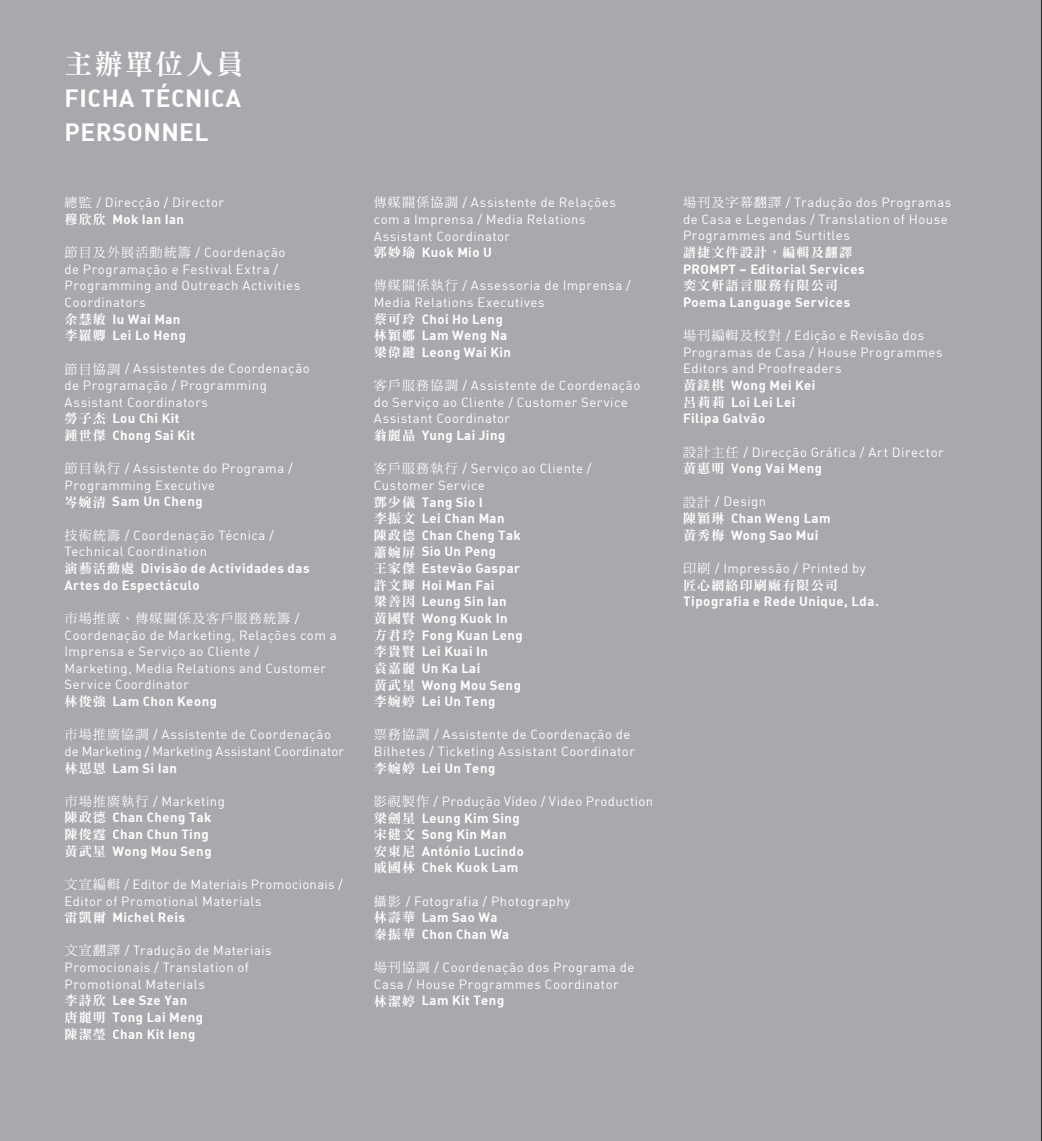
<style>
.page{position:relative;width:1042px;height:1141px;background:#a7a9ac}
.page>*{position:absolute;margin:0;border:0;box-sizing:border-box;transform-origin:0 0}
.t1{font:28px "DF Ming HK W9";letter-spacing:.08em;color:#fff}
.t2{font:24.5px/33.2px "DIN Bold Alternate";letter-spacing:.02em;color:#fff}
.t3{font:13.12px/16.6px "DIN Regular Alternate";letter-spacing:.04em;color:#fff}
.t4{font:13.12px/16.6px "DIN Bold Alternate";letter-spacing:.04em;color:#fff}
.t5{font:13.12px/16.6px "DIN Regular Alternate";letter-spacing:.015em;color:#fff}
.t6{font:13.12px "DF Ming HK W9";letter-spacing:.08em;color:#fff}
.t7{font:13.12px/16.6px "DIN Bold Alternate";letter-spacing:.02em;color:#fff}
.t8{font:13.12px "DF Ming HK W5";letter-spacing:.08em;color:#fff}
.s1{font-family:"DF Ming HK W5"}
.s2{font-family:"DF Ming HK W9"}
.s3{font-family:"DIN Regular Alternate"}
</style>
<div class="page">
<h1 class="t1" style="left:64px;top:48px;width:181px">主辦單位人員</h1>
<h2 class="t2" style="left:64px;top:81px;width:178px">FICHA TÉCNICA<br>PERSONNEL</h2>
<p class="t3" style="left:64px;top:194px;width:161px"><span class="s1">總監</span> / Direcção / Director</p>
<p class="t4" style="left:64px;top:210px;width:121px"><span class="s2">穆欣欣</span> Mok Ian Ian</p>
<p class="t3" style="left:64px;top:244px;width:237px"><span class="s1">節目及外展活動統籌</span> / Coordenação de Programação e Festival Extra /<br>Programming and Outreach Activities<br>Coordinators</p>
<p class="t7" style="left:64px;top:310px;width:123px"><span class="s2">余慧敏</span> Iu Wai Man<span class="s2">李羅卿</span> Lei Lo Heng</p>
<p class="t3" style="left:64px;top:360px;width:247px"><span class="s1">節目協調</span> / Assistentes de Coordenação de Programação / Programming<br>Assistant Coordinators</p>
<p class="t4" style="left:64px;top:410px;width:132px"><span class="s2">勞子杰</span> Lou Chi Kit<span class="s2">鍾世傑</span> Chong Sai Kit</p>
<p class="t3" style="left:64px;top:460px;width:230px"><span class="s1">節目執行</span> / Assistente do Programa /<br>Programming Executive</p>
<p class="t4" style="left:64px;top:493px;width:140px"><span class="s2">岑婉清</span> Sam Un Cheng</p>
<p class="t3" style="left:64px;top:526px;width:211px"><span class="s1">技術統籌</span> / Coordenação Técnica /<br>Technical Coordination</p>
<p class="t4" style="left:64px;top:559px;width:247px"><span class="s2">演藝活動處</span> Divisão de Actividades das<br>Artes do Espectáculo</p>
<p class="t8" style="left:64px;top:611px;width:236px">市場推廣、傳媒關係及客戶服務統籌 <span class="s3">/</span></p>
<p class="t3" style="left:64px;top:626px;width:274px">Coordenação de Marketing, Relações com a Imprensa e Serviço ao Cliente /<br>Marketing, Media Relations and Customer Service Coordinator</p>
<p class="t4" style="left:64px;top:692px;width:154px"><span class="s2">林俊強</span> Lam Chon Keong</p>
<p class="t5" style="left:64px;top:726px;width:281px"><span class="s1">市場推廣協調</span> / Assistente de Coordenação de Marketing / Marketing Assistant Coordinator</p>
<p class="t4" style="left:64px;top:759px;width:114px"><span class="s2">林思恩</span> Lam Si Ian</p>
<p class="t3" style="left:64px;top:792px;width:162px"><span class="s1">巿場推廣執行</span> / Marketing</p>
<p class="t4" style="left:64px;top:809px;width:149px"><span class="s2">陳政德</span> Chan Cheng Tak<span class="s2">陳俊霆</span> Chan Chun Ting<span class="s2">黃武星</span> Wong Mou Seng</p>
<p class="t3" style="left:64px;top:876px;width:280px"><span class="s1">文宣編輯</span> / Editor de Materiais Promocionais /<br>Editor of Promotional Materials</p>
<p class="t4" style="left:64px;top:909px;width:122px"><span class="s2">雷凱爾</span> Michel Reis</p>
<p class="t3" style="left:64px;top:942px;width:209px"><span class="s1">文宣翻譯</span> / Tradução de Materiais<br>Promocionais / Translation of<br>Promotional Materials</p>
<p class="t4" style="left:64px;top:992px;width:140px"><span class="s2">李詩欣</span> Lee Sze Yan<span class="s2">唐麗明</span> Tong Lai Meng<span class="s2">陳潔瑩</span> Chan Kit Ieng</p>
<p class="t3" style="left:374px;top:194px;width:244px"><span class="s1">傳媒關係協調</span> / Assistente de Relações com a Imprensa / Media Relations<br>Assistant Coordinator</p>
<p class="t4" style="left:374px;top:244px;width:120px"><span class="s2">郭妙瑜</span> Kuok Mio U</p>
<p class="t3" style="left:374px;top:277px;width:258px"><span class="s1">傳媒關係執行</span> / Assessoria de Imprensa /<br>Media Relations Executives</p>
<p class="t4" style="left:374px;top:310px;width:139px"><span class="s2">蔡可玲</span> Choi Ho Leng<span class="s2">林穎娜</span> Lam Weng Na<span class="s2">梁偉鍵</span> Leong Wai Kin</p>
<p class="t3" style="left:374px;top:377px;width:268px"><span class="s1">客戶服務協調</span> / Assistente de Coordenação do Serviço ao Cliente / Customer Service<br>Assistant Coordinator</p>
<p class="t4" style="left:374px;top:426px;width:133px"><span class="s2">翁麗晶</span> Yung Lai Jing</p>
<p class="t3" style="left:374px;top:460px;width:219px"><span class="s1">客戶服務執行</span> / Serviço ao Cliente /<br>Customer Service</p>
<p class="t4" style="left:374px;top:493px;width:151px"><span class="s2">鄧少儀</span> Tang Sio I<br><span class="s2">李振文</span> Lei Chan Man<br><span class="s2">陳政德</span> Chan Cheng Tak<span class="s2">蕭婉屏</span> Sio Un Peng<br><span class="s2">王家傑</span> Estevão Gaspar<span class="s2">許文輝</span> Hoi Man Fai<br><span class="s2">梁善因</span> Leung Sin Ian<span class="s2">黃國賢</span> Wong Kuok In<span class="s2">方君玲</span> Fong Kuan Leng<span class="s2">李貴賢</span> Lei Kuai In<br><span class="s2">袁嘉麗</span> Un Ka Lai<br><span class="s2">黃武星</span> Wong Mou Seng<span class="s2">李婉婷</span> Lei Un Teng</p>
<p class="t3" style="left:374px;top:726px;width:263px"><span class="s1">票務協調</span> / Assistente de Coordenação de<br>Bilhetes / Ticketing Assistant Coordinator</p>
<p class="t4" style="left:374px;top:759px;width:123px"><span class="s2">李婉婷</span> Lei Un Teng</p>
<p class="t3" style="left:374px;top:793px;width:281px"><span class="s1">影視製作</span> / Produção Vídeo / Video Production</p>
<p class="t4" style="left:374px;top:809px;width:152px"><span class="s2">梁劍星</span> Leung Kim Sing<span class="s2">宋健文</span> Song Kin Man<br><span class="s2">安東尼</span> António Lucindo<span class="s2">戚國林</span> Chek Kuok Lam</p>
<p class="t3" style="left:374px;top:892px;width:198px"><span class="s1">攝影</span> / Fotografia / Photography</p>
<p class="t4" style="left:374px;top:909px;width:137px"><span class="s2">林壽華</span> Lam Sao Wa<span class="s2">秦振華</span> Chon Chan Wa</p>
<p class="t3" style="left:374px;top:959px;width:262px"><span class="s1">場刊協調</span> / Coordenação dos Programa de<br>Casa / House Programmes Coordinator</p>
<p class="t4" style="left:374px;top:992px;width:132px"><span class="s2">林潔婷</span> Lam Kit Teng</p>
<p class="t3" style="left:683px;top:194px;width:270px"><span class="s1">場刊及字幕翻譯</span> / Tradução dos Programas de Casa e Legendas / Translation of House<br>Programmes and Surtitles</p>
<p class="t6" style="left:683px;top:245px;width:171px">譜捷文件設計，編輯及翻譯</p>
<p class="t4" style="left:683px;top:260px;width:183px">PROMPT – Editorial Services</p>
<p class="t6" style="left:683px;top:279px;width:156px">奕文軒語言服務有限公司</p>
<p class="t4" style="left:683px;top:293px;width:169px">Poema Language Services</p>
<p class="t3" style="left:683px;top:327px;width:261px"><span class="s1">場刊編輯及校對</span> / Edição e Revisão dos<br>Programas de Casa / House Programmes<br>Editors and Proofreaders</p>
<p class="t4" style="left:683px;top:376px;width:134px"><span class="s2">黃鎂棋</span> Wong Mei Kei<span class="s2">呂莉莉</span> Loi Lei Lei<br>Filipa Galvão</p>
<p class="t3" style="left:683px;top:443px;width:262px"><span class="s1">設計主任</span> / Direcção Gráfica / Art Director</p>
<p class="t4" style="left:683px;top:460px;width:140px"><span class="s2">黃惠明</span> Vong Vai Meng</p>
<p class="t3" style="left:683px;top:493px;width:85px"><span class="s1">設計</span> / Design</p>
<p class="t4" style="left:683px;top:509px;width:149px"><span class="s2">陳穎琳</span> Chan Weng Lam<span class="s2">黃秀梅</span> Wong Sao Mui</p>
<p class="t3" style="left:683px;top:560px;width:184px"><span class="s1">印刷</span> / Impressão / Printed by</p>
<p class="t6" style="left:683px;top:578px;width:156px">匠心網絡印刷廠有限公司</p>
<p class="t4" style="left:683px;top:593px;width:197px">Tipografia e Rede Unique, Lda.</p>
</div>
